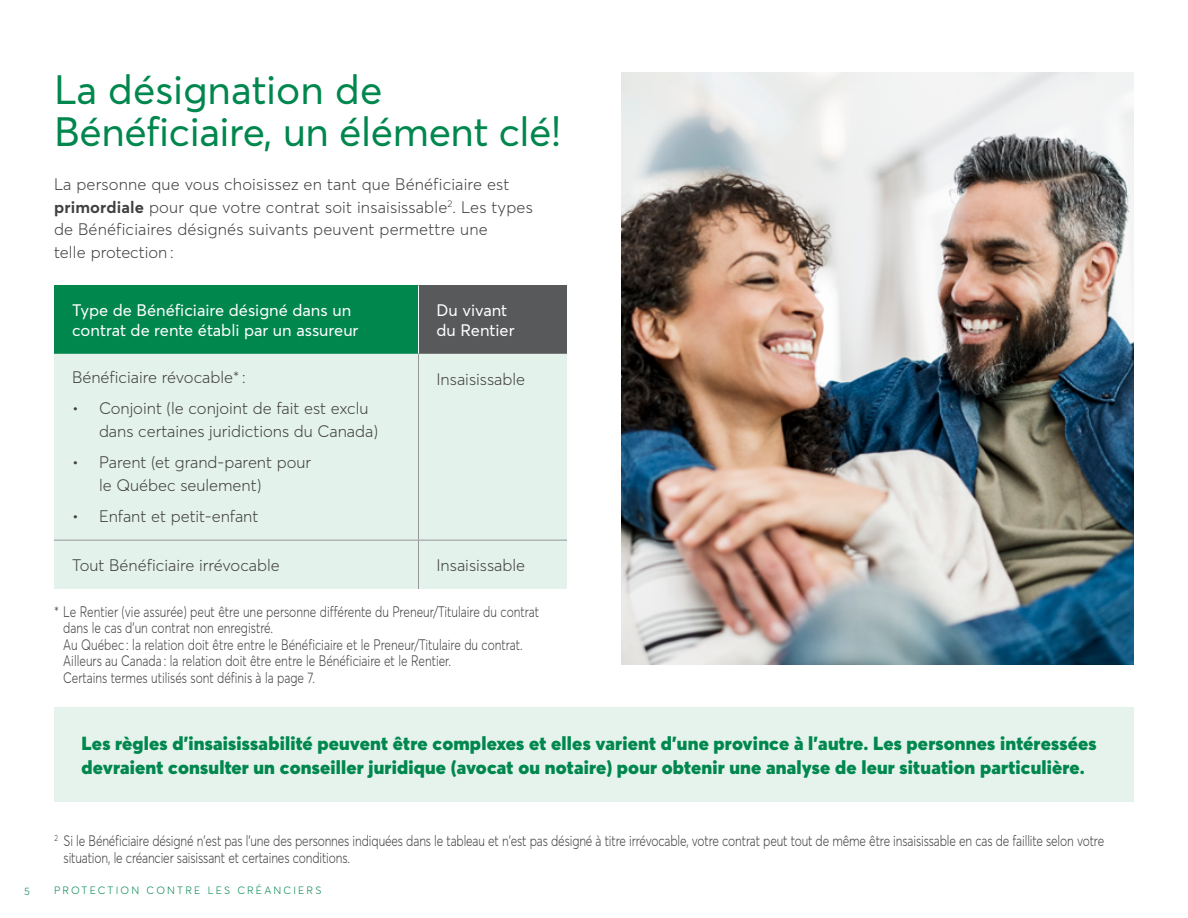
<style>
.page{position:relative;width:1188px;height:918px;background:#fff}
.page>*{position:absolute;margin:0;border:0;box-sizing:border-box;transform-origin:0 0}
.t1{font:40.5px/42px "Averta";letter-spacing:-.01em;color:#00874e}
.t2{font:900 18.75px/24px "Averta";letter-spacing:.01em;color:#00874e}
.t3{font:300 16.5px/22.5px "Averta";color:#414042}
.t4{font:16.5px/19.5px "Averta";color:#fff}
.Note{font:300 15px/16.5px "Averta";letter-spacing:-.01em;color:#414042;scale:.8 1}
.t5{font:300 10.5px "Averta";letter-spacing:.21em;color:#00874e}
.s1{font-weight:700}
.s2{font-size:14.85px}
</style>
<div class="page">
<div style="left:54px;top:286px;width:364px;height:68px;background:#00874e"></div>
<div style="left:418px;top:286px;width:149px;height:68px;background:#58595b"></div>
<div style="left:54px;top:354px;width:513px;height:235px;background:#e3f2ea"></div>
<hr style="left:418px;top:286px;width:1px;height:68px;background:#fff">
<hr style="left:418px;top:354px;width:1px;height:186px;background:#939598">
<hr style="left:54px;top:540px;width:364px;height:1px;background:#939598">
<hr style="left:418px;top:540px;width:149px;height:1px;background:#939598">
<hr style="left:418px;top:541px;width:1px;height:48px;background:#939598">
<img style="left:621px;top:72px;width:513px;height:592px">
<div style="left:55px;top:708px;width:1079px;height:94px;background:#e6f3ed"></div>
<h3 class="t1" style="left:54px;top:68px;width:509px">La désignation de<br>Bénéficiaire, un élément clé!</h3>
<p class="t3" style="left:54px;top:173px;width:480px">La personne que vous choisissez en tant que Bénéficiaire est <span class="s1">primordiale</span> pour que votre contrat soit insaisissable<sup>2</sup>. Les types de Bénéficiaires désignés suivants peuvent permettre une<br>telle protection :</p>
<p class="t4" style="left:72px;top:301px;width:288px">Type de Bénéficiaire désigné dans un contrat de rente établi par un assureur</p>
<p class="t4" style="left:437px;top:301px;width:80px">Du vivant du Rentier</p>
<p class="t3" style="left:72px;top:365px;width:175px">Bénéficiaire révocable<span class="s2">*</span> :</p>
<p class="t3" style="left:99px;top:397px;width:281px;text-indent:-27px">• Conjoint (le conjoint de fait est exclu dans certaines juridictions du Canada)</p>
<p class="t3" style="left:99px;top:451px;width:214px;text-indent:-27px">• Parent (et grand-parent pour le Québec seulement)</p>
<p class="t3" style="left:72px;top:505px;width:188px">• Enfant et petit-enfant</p>
<p class="t3" style="left:437px;top:367px;width:90px">Insaisissable</p>
<p class="t3" style="left:72px;top:554px;width:209px">Tout Bénéficiaire irrévocable</p>
<p class="t3" style="left:437px;top:554px;width:90px">Insaisissable</p>
<p class="Note" style="left:63px;top:603px;width:596px;text-indent:-9px">* Le Rentier (vie assurée) peut être une personne différente du Preneur/Titulaire du contrat dans le cas d'un contrat non enregistré.</p>
<p class="Note" style="left:63px;top:636px;width:576px">Au Québec : la relation doit être entre le Bénéficiaire et le Preneur/Titulaire du contrat.</p>
<p class="Note" style="left:63px;top:653px;width:486px">Ailleurs au Canada : la relation doit être entre le Bénéficiaire et le Rentier.<br>Certains termes utilisés sont définis à la page 7.</p>
<p class="t2" style="left:82px;top:731px;width:1017px">Les règles d’insaisissabilité peuvent être complexes et elles varient d’une province à l’autre. Les personnes intéressées devraient consulter un conseiller juridique (avocat ou notaire) pour obtenir une analyse de leur situation particulière.</p>
<p class="Note" style="left:64px;top:832px;width:1302px;text-indent:-9px"><sup>2</sup> Si le Bénéficiaire désigné n'est pas l'une des personnes indiquées dans le tableau et n'est pas désigné à titre irrévocable, votre contrat peut tout de même être insaisissable en cas de faillite selon votre situation, le créancier saisissant et certaines conditions.</p>
<p class="t5" style="left:24px;top:885px;width:7px">5</p>
<p class="t5" style="left:54px;top:884px;width:269px">PROTECTION CONTRE LES CRÉANCIERS</p>
</div>
